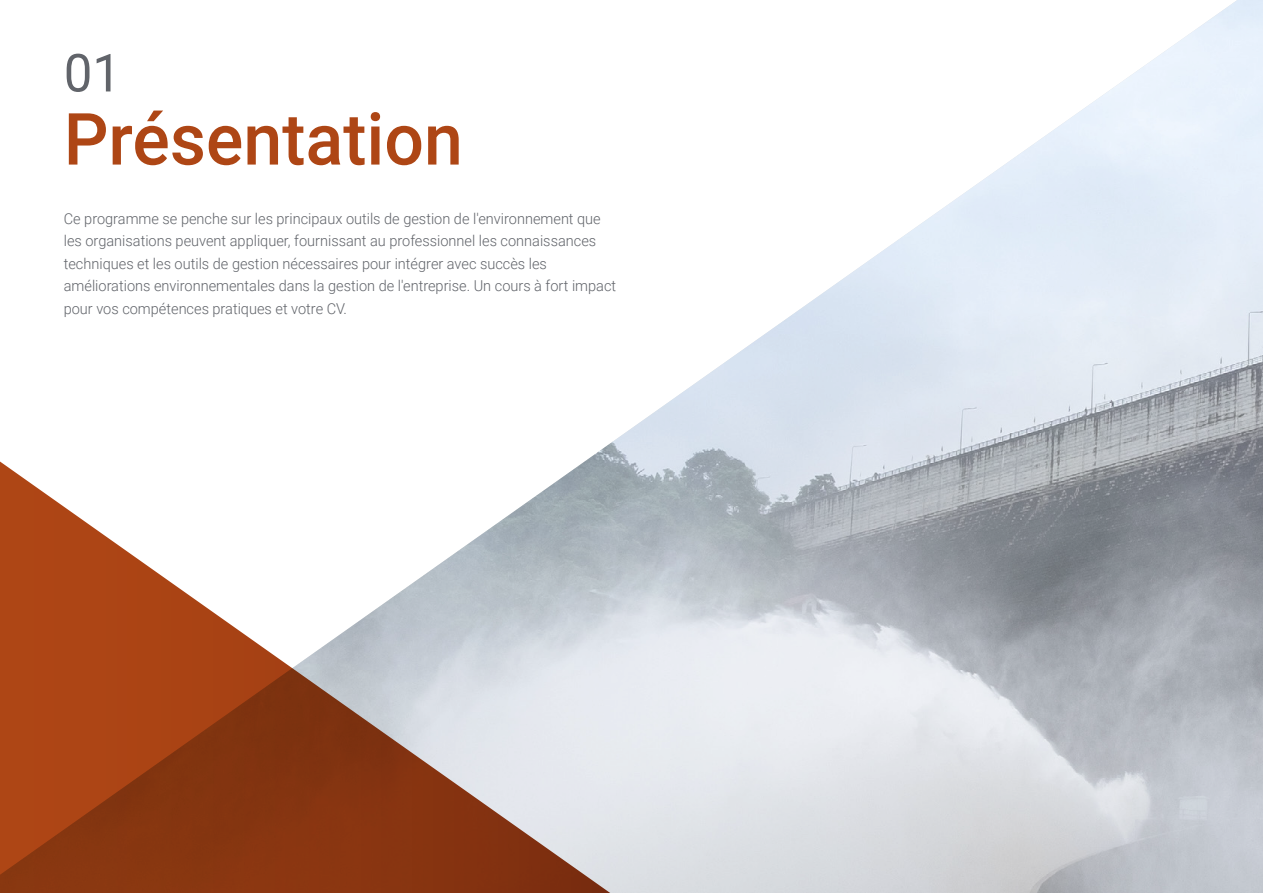
<style>
.page{position:relative;width:1263px;height:893px;background:#fff}
.page>*{position:absolute;margin:0;border:0;box-sizing:border-box;transform-origin:0 0}
.t1{font:500 72px "Roboto";color:#ae4615}
.t2{font:52.5px "Roboto";color:#61646a}
.t3{font:300 15px/22.5px "Roboto";color:#61646a}
</style>
<div class="page">
<img style="left:607px;top:0;width:656px;height:893px">
<svg style="left:0;top:446px;width:640px;height:447px"></svg>
<h2 class="t2" style="left:64px;top:36px;width:59px">01</h2>
<h1 class="t1" style="left:64px;top:89px;width:401px">Présentation</h1>
<p class="t3" style="left:64px;top:207px;width:554px">Ce programme se penche sur les principaux outils de gestion de l'environnement que les organisations peuvent appliquer, fournissant au professionnel les connaissances techniques et les outils de gestion nécessaires pour intégrer avec succès les améliorations environnementales dans la gestion de l'entreprise. Un cours à fort impact pour vos compétences pratiques et votre CV.</p>
</div>
